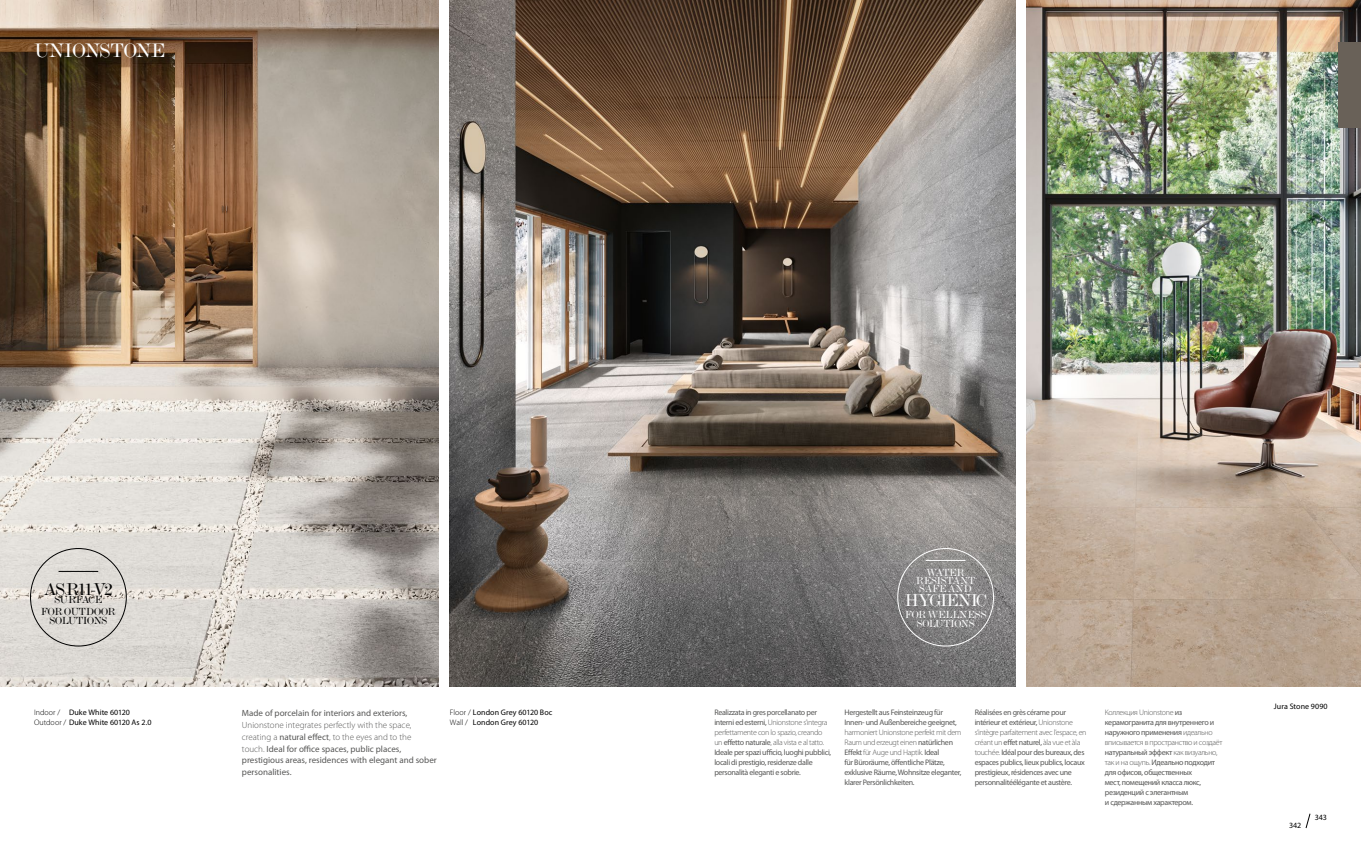
<style>
.page{position:relative;width:1361px;height:842px;background:#fff}
.page>*{position:absolute;margin:0;border:0;box-sizing:border-box;transform-origin:0 0}
.t1{font:20px "Baron MT Modern Text";letter-spacing:-.05em;color:#fff}
.t2{font:17.5px "Baron MT Modern Text";letter-spacing:-.13em;color:#000}
.t3{font:17.5px "Baron MT Modern Text";letter-spacing:-.08em;color:#fff}
.t4{font:10.5px/8.4px "Baron MT Modern Text";letter-spacing:-.035em;color:#fff;text-align:center}
.t5{font:10.5px/12px "Baron MT Modern Text";letter-spacing:-.045em;color:#000;text-align:center}
.t6{font:10.5px "Baron MT Modern Text";letter-spacing:-.065em;color:#000}
.t7{font:9px/12px "Myriad Pro";color:#575756}
.t8{font:8px/10px "Myriad Pro";letter-spacing:-.04em;color:#575756}
.t9{font:8px/10px "Myriad Pro";letter-spacing:.005em;color:#000}
.s1{font-weight:300}
</style>
<div class="page">
<img style="left:0;top:0;width:438px;height:686px">
<hr style="left:59px;top:571px;width:39px;height:1px;background:#000">
<img style="left:1026px;top:0;width:335px;height:686px">
<img style="left:450px;top:0;width:565px;height:686px">
<hr style="left:926px;top:560px;width:39px;height:1px;background:#fff">
<div style="left:1338px;top:43px;width:23px;height:85px;background:#696158"></div>
<svg style="left:1305px;top:813px;width:5px;height:16px"></svg>
<h1 class="t1" style="left:34px;top:38px;width:133px">UNIONSTONE</h1>
<h2 class="t2" style="left:44px;top:578px;width:71px">AS R11-V2</h2>
<h3 class="t5" style="left:41px;top:593px;width:77px">SURFACE<br>FOR OUTDOOR</h3>
<h3 class="t6" style="left:49px;top:614px;width:59px">SOLUTIONS</h3>
<p class="t9" style="left:34px;top:707px;width:119px"><span class="s1">Indoor /</span> Duke White 60120<br><span class="s1">Outdoor /</span> Duke White 60120 As 2.0</p>
<p class="t7" style="left:242px;top:706px;width:167px">Made of porcelain for interiors and exteriors,</p>
<p class="t7" style="left:242px;top:718px;width:196px"><span class="s1">Unionstone integrates perfectly with the space, creating a</span> natural effect<span class="s1">, to the eyes and to the<br>touch.</span> Ideal for office spaces, public places, prestigious areas, residences with elegant and sober personalities.</p>
<p class="t9" style="left:450px;top:707px;width:104px"><span class="s1">Floor /</span> London Grey 60120 Boc<br><span class="s1">Wall /</span> London Grey 60120</p>
<h3 class="t4" style="left:916px;top:568px;width:61px">WATER<br>RESISTANT<br>SAFE AND</h3>
<h2 class="t3" style="left:904px;top:590px;width:84px">HYGIENIC</h2>
<h3 class="t4" style="left:904px;top:610px;width:83px">FOR WELLNESS<br>SOLUTIONS</h3>
<p class="t8" style="left:714px;top:707px;width:118px">Realizzata in gres porcellanato per interni ed esterni, <span class="s1">Unionstone s’integra perfettamente con lo spazio, creando un</span> effetto naturale<span class="s1">, alla vista e al tatto.<br></span>Ideale per spazi ufficio, luoghi pubblici, locali di prestigio, residenze dalle personalità eleganti e sobrie.</p>
<p class="t8" style="left:844px;top:707px;width:114px">Hergestellt aus Feinsteinzeug für<br>Innen- und Außenbereiche geeignet,</p>
<p class="t8" style="left:844px;top:727px;width:118px"><span class="s1">harmoniert Unionstone perfekt mit dem Raum und erzeugt einen</span> natürlichen Effekt <span class="s1">für Auge und Haptik.</span> Ideal<br>für Büroräume, öffentliche Plätze, exklusive Räume, Wohnsitze eleganter, klarer Persönlichkeiten.</p>
<p class="t8" style="left:974px;top:707px;width:113px">Réalisées en grès cérame pour intérieur et extérieur, <span class="s1">Unionstone s’intègre parfaitement avec l’espace, en créant un</span> effet naturel, <span class="s1">àla vue et àla touchée.</span> Idéal pour des bureaux, des espaces publics, lieux publics, locaux prestigieux, résidences avec une personnalitéélégante et austère.</p>
<p class="t8" style="left:1105px;top:707px;width:119px"><span class="s1">Коллекция Unionstone</span> из керамогранита для внутреннего и наружного применения <span class="s1">идеально вписывается в пространство и создаёт </span>натуральный эффект <span class="s1">как визуально, так и на ощупь.</span> Идеально подходит для офисов, общественных<br>мест, помещений класса люкс, резиденций с элегантным<br>и сдержанным характером.</p>
<p class="t9" style="left:1274px;top:701px;width:55px">Jura Stone 9090</p>
<p class="t9" style="left:1289px;top:820px;width:14px">342</p>
<p class="t9" style="left:1314px;top:812px;width:14px">343</p>
</div>
